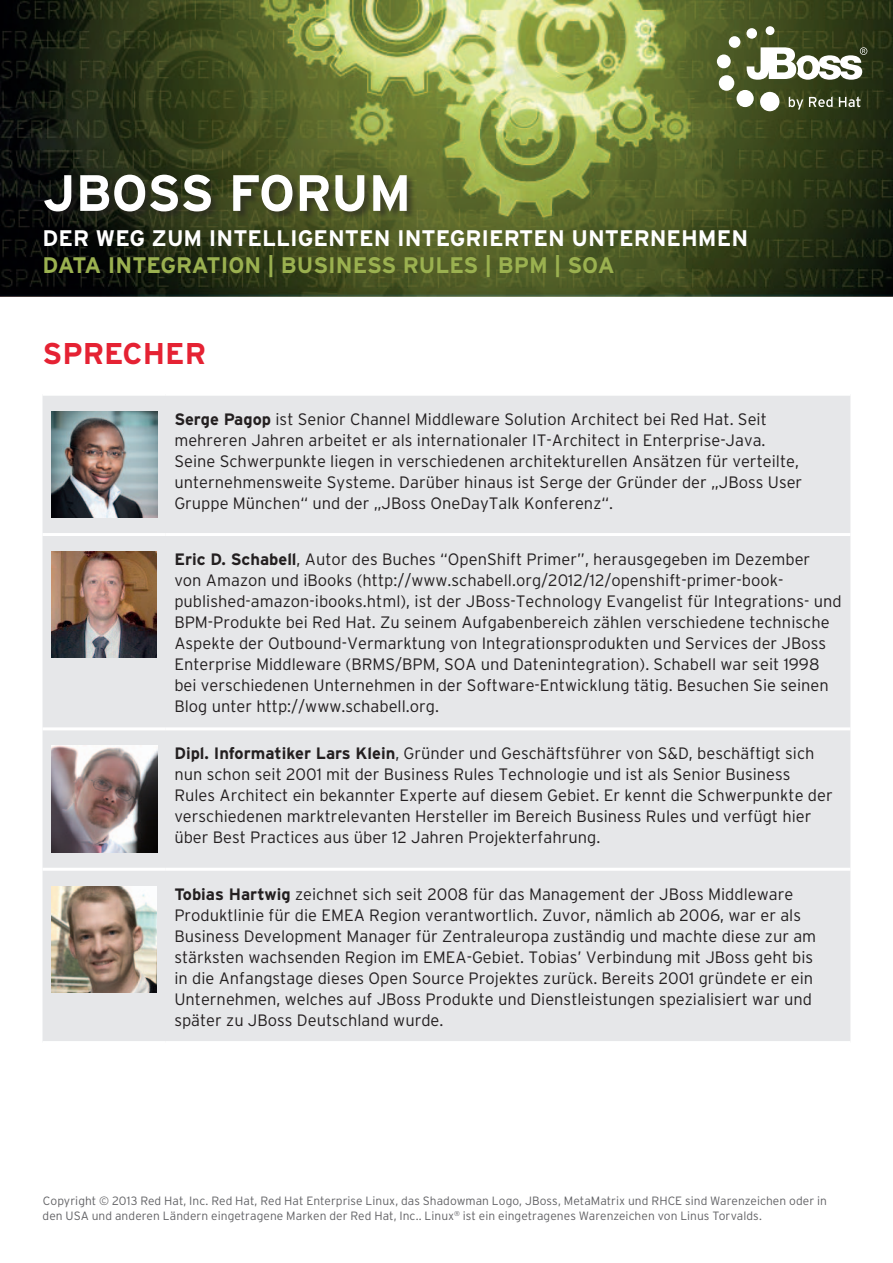
<style>
.page{position:relative;width:893px;height:1263px;background:#fff}
.page>*{position:absolute;margin:0;border:0;box-sizing:border-box;transform-origin:0 0}
.t1{font:700 51px "Interstate";letter-spacing:-.01em;color:#fff}
.t2{font:700 30px "Interstate";color:#e52233}
.t3{font:700 22.5px "Interstate";color:#fff}
.t4{font:700 22.5px "Interstate";color:#9bb150}
.t5{font:300 16.5px/21px "Interstate";color:#231f20}
.t6{font:300 12px/15px "Interstate";letter-spacing:.005em;color:#636366}
.s1{font-weight:700}
</style>
<div class="page">
<img style="left:0;top:0;width:893px;height:296px">
<div style="left:45px;top:175px;width:371px;height:45px;background:#231f20;opacity:.5"></div>
<svg style="left:809px;top:96px;width:24px;height:11px"></svg>
<svg style="left:839px;top:96px;width:21px;height:11px"></svg>
<div style="left:760px;top:92px;width:19px;height:19px;background:#fff;border-radius:50%"></div>
<div style="left:736px;top:90px;width:18px;height:17px;background:#fff;border-radius:50%"></div>
<div style="left:719px;top:75px;width:15px;height:16px;background:#fff;border-radius:50%"></div>
<div style="left:717px;top:54px;width:14px;height:14px;background:#fff;border-radius:50%"></div>
<div style="left:729px;top:36px;width:11px;height:12px;background:#fff;border-radius:50%"></div>
<div style="left:746px;top:28px;width:11px;height:11px;background:#fff;border-radius:50%"></div>
<div style="left:766px;top:26px;width:8px;height:9px;background:#fff;border-radius:50%"></div>
<svg style="left:747px;top:47px;width:120px;height:33px"></svg>
<svg style="left:789px;top:96px;width:14px;height:14px"></svg>
<div style="left:43px;top:396px;width:807px;height:645px;background:#e6e7e9"></div>
<hr style="left:43px;top:533px;width:123px;height:3px;background:#fff">
<hr style="left:166px;top:533px;width:684px;height:3px;background:#fff">
<hr style="left:43px;top:727px;width:123px;height:3px;background:#fff">
<hr style="left:166px;top:727px;width:684px;height:3px;background:#fff">
<hr style="left:43px;top:868px;width:123px;height:3px;background:#fff">
<hr style="left:166px;top:868px;width:684px;height:3px;background:#fff">
<img style="left:51px;top:411px;width:107px;height:106px">
<img style="left:51px;top:551px;width:106px;height:106px">
<img style="left:51px;top:746px;width:107px;height:106px">
<img style="left:51px;top:886px;width:106px;height:106px">
<h1 class="t1" style="left:43px;top:164px;width:370px">JBOSS FORUM</h1>
<h3 class="t3" style="left:43px;top:225px;width:707px">DER WEG ZUM INTELLIGENTEN INTEGRIERTEN UNTERNEHMEN</h3>
<h3 class="t4" style="left:43px;top:252px;width:572px">DATA I NTEGRATION | BUSINESS RULES | BPM | SOA</h3>
<h2 class="t2" style="left:43px;top:337px;width:62px">SPRECHER</h2>
<p class="t5" style="left:174px;top:408px;width:629px"><span class="s1">SERGE PAGOP</span> ist Senior Channel Middleware Solution Architect bei Red Hat. Seit mehreren Jahren arbeitet er als internationaler IT-Architect in Enterprise-Java.<br>Seine Schwerpunkte liegen in verschiedenen architekturellen Ansätzen für verteilte, unternehmensweite Systeme. Darüber hinaus ist Serge der Gründer der „JBoss User Gruppe München“ und der „JBoss OneDayTalk Konferenz“.</p>
<p class="t5" style="left:174px;top:548px;width:669px"><span class="s1">ERIC D. SCHABELL</span>, Autor des Buches “OpenShift Primer”, herausgegeben im Dezember von Amazon und iBooks (http://www.schabell.org/2012/12/openshift-primer-book&shy;published-amazon-ibooks.html), ist der JBoss-Technology Evangelist für Integrations- und BPM-Produkte bei Red Hat. Zu seinem Aufgabenbereich zählen verschiedene technische Aspekte der Outbound-Vermarktung von Integrationsprodukten und Services der JBoss Enterprise Middleware (BRMS/BPM, SOA und Datenintegration). Schabell war seit 1998 bei verschiedenen Unternehmen in der Software-Entwicklung tätig. Besuchen Sie seinen Blog unter http://www.schabell.org.</p>
<p class="t5" style="left:174px;top:743px;width:660px"><span class="s1">DIPL. I NFORMATIKER LARS KLEIN</span>, Gründer und Geschäftsführer von S&amp;D, beschäftigt sich nun schon seit 2001 mit der Business Rules Technologie und ist als Senior Business Rules Architect ein bekannter Experte auf diesem Gebiet. Er kennt die Schwerpunkte der verschiedenen marktrelevanten Hersteller im Bereich Business Rules und verfügt hier über Best Practices aus über 12 Jahren Projekterfahrung.</p>
<p class="t5" style="left:174px;top:883px;width:643px"><span class="s1">TOBIAS HARTWIG</span> zeichnet sich seit 2008 für das Management der JBoss Middleware Produktlinie für die EMEA Region verantwortlich. Zuvor, nämlich ab 2006, war er als Business Development Manager für Zentraleuropa zuständig und machte diese zur am stärksten wachsenden Region im EMEA-Gebiet. Tobias’ Verbindung mit JBoss geht bis in die Anfangstage dieses Open Source Projektes zurück. Bereits 2001 gründete er ein Unternehmen, welches auf JBoss Produkte und Dienstleistungen spezialisiert war und später zu JBoss Deutschland wurde.</p>
<p class="t6" style="left:43px;top:1193px;width:786px">Copyright © 2013 Red Hat, Inc. Red Hat, Red Hat Enterprise Linux, das Shadowman Logo, JBoss, MetaMatrix und RHCE sind Warenzeichen oder in den USA und anderen Ländern eingetragene Marken der Red Hat, Inc.. Linux<sup>®</sup> ist ein eingetragenes Warenzeichen von Linus Torvalds.</p>
</div>
